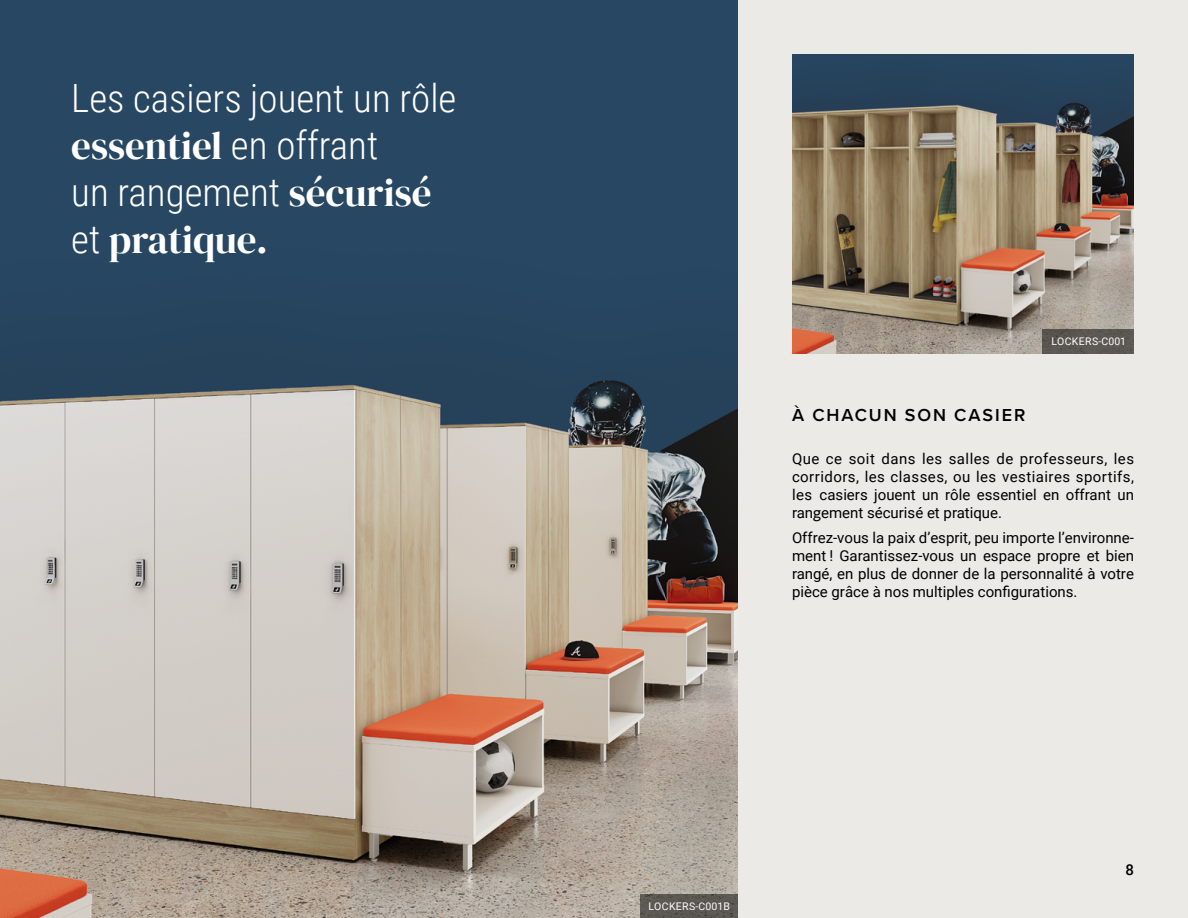
<style>
.page{position:relative;width:1188px;height:918px;background:#fff}
.page>*{position:absolute;margin:0;border:0;box-sizing:border-box;transform-origin:0 0}
.t1{font:300 39px "Roboto Condensed";color:#fff}
.t2{font:39px "DM Serif Display";color:#fff}
.t3{font:600 18px "Proxima Nova";letter-spacing:.105em;color:#000}
.t4{font:15px/18px "Roboto";color:#000;text-align:justify}
.t5{font:500 15px "Roboto";color:#000}
.t6{font:10.5px "Roboto";letter-spacing:.035em;color:#fff}
.s1{font-family:"Roboto Condensed";font-weight:300}
.s2{font-family:"DM Serif Display";font-weight:400}
</style>
<div class="page">
<div style="left:738px;top:0;width:450px;height:918px;background:#eceae6"></div>
<img style="left:792px;top:54px;width:342px;height:299px">
<img style="left:0;top:0;width:738px;height:918px">
<svg style="left:641px;top:894px;width:97px;height:24px;background:#5a5752"></svg>
<div style="left:1042px;top:329px;width:92px;height:24px;background:#5b5752"></div>
<h1 class="t1" style="left:71px;top:71px;width:387px">Les casiers jouent un rôle</h1>
<h1 class="t2" style="left:71px;top:123px;width:309px">essentiel <span class="s1">en offrant</span></h1>
<h1 class="t1" style="left:71px;top:165px;width:362px">un rangement <span class="s2">sécurisé</span></h1>
<h1 class="t2" style="left:71px;top:217px;width:198px"><span class="s1">et</span> pratique.</h1>
<p class="t6" style="left:1052px;top:334px;width:76px">LOCKERS-C001</p>
<p class="t3" style="left:792px;top:402px;width:235px">À CHACUN SON CASIER</p>
<p class="t4" style="left:792px;top:449px;width:344px">Que ce soit dans les salles de professeurs, les corridors, les classes, ou les vestiaires sportifs, les casiers jouent un rôle essentiel en offrant un rangement sécurisé et pratique.</p>
<p class="t4" style="left:792px;top:528px;width:344px">Offrez-vous la paix d’esprit, peu importe l’environne&shy;ment ! Garantissez-vous un espace propre et bien rangé, en plus de donner de la personnalité à votre pièce grâce à nos multiples configurations.</p>
<p class="t6" style="left:649px;top:899px;width:83px">LOCKERS-C001B</p>
<p class="t5" style="left:1125px;top:859px;width:10px">8</p>
</div>
